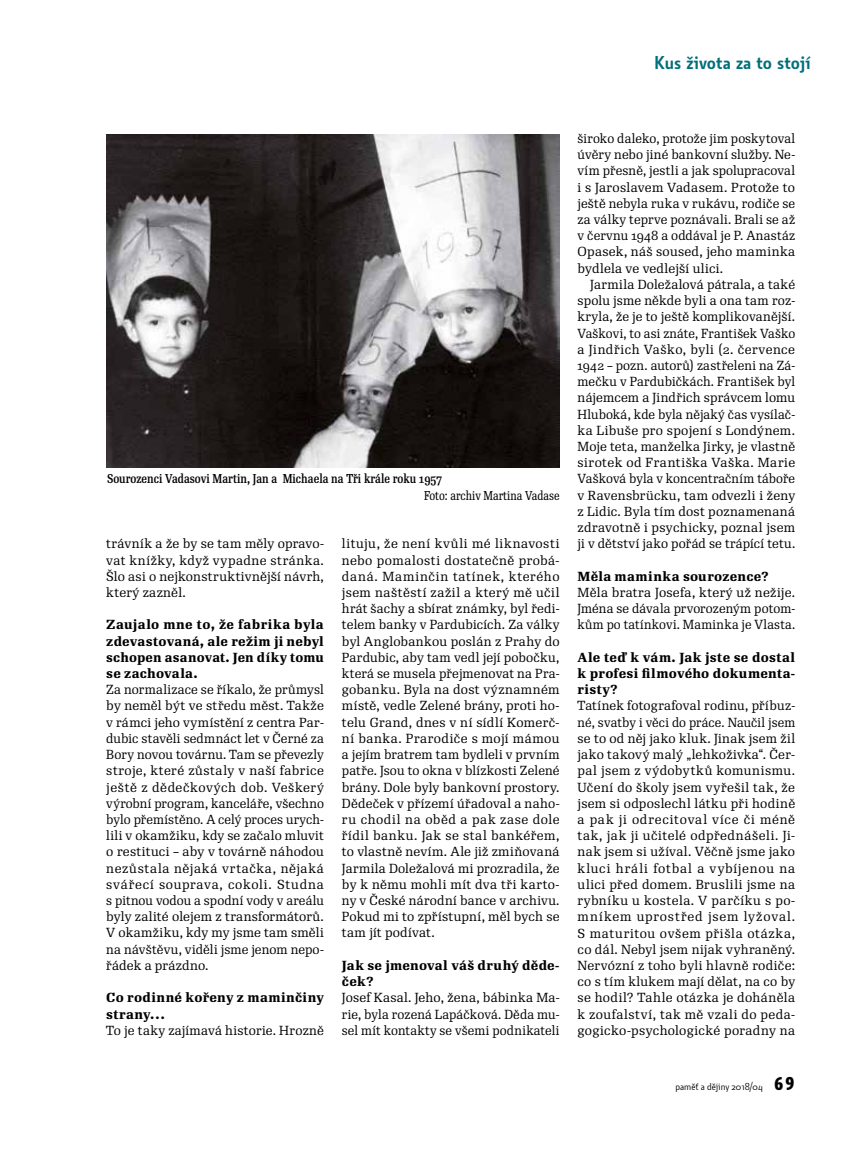
<style>
.page{position:relative;width:859px;height:1149px;background:#fff}
.page>*{position:absolute;margin:0;border:0;box-sizing:border-box;transform-origin:0 0}
.t1{font:600 18px "Botanika Std";letter-spacing:.005em;color:#006f7a}
.t2{font:12.75px/16.2px "Re Public Std";letter-spacing:.015em;color:#000;text-align:justify}
.t3{font:12.75px/16.2px "Re Public Std";letter-spacing:.015em;color:#000;text-align:justify;scale:.96 1}
.t4{font:500 12.75px/16.2px "Re Public Std";letter-spacing:.015em;color:#000;text-align:justify}
.t5{font:500 12.45px "Re Public Std Cond";color:#000}
.t6{font:12.45px "Re Public Std Cond";color:#000}
.t7{font:9.75px "Botanika Std";color:#000}
.s1{font-family:"Botanika Mono";font-weight:700;font-size:18px}
</style>
<div class="page">
<img style="left:107px;top:135px;width:453px;height:332px">
<h1 class="t1" style="left:655px;top:51px;width:157px">Kus života za to stojí</h1>
<p class="t5" style="left:107px;top:471px;width:337px">Sourozenci Vadasovi Martin, Jan a Michaela na Tři krále roku 1957</p>
<p class="t6" style="left:424px;top:487px;width:137px">Foto: archiv Martina Vadase</p>
<p class="t2" style="left:106px;top:535px;width:219px">trávník a že by se tam měly opravo&shy;vat knížky, když vypadne stránka.<br>Šlo asi o nejkonstruktivnější návrh, který zazněl.</p>
<p class="t4" style="left:106px;top:616px;width:219px">Zaujalo mne to, že fabrika byla zdevastovaná, ale režim ji nebyl schopen asanovat. Jen díky tomu se zachovala.</p>
<p class="t2" style="left:106px;top:681px;width:219px">Za normalizace se říkalo, že průmysl by neměl být ve středu měst. Takže v rámci jeho vymístění z centra Par&shy;dubic stavěli sedmnáct let v Černé za Bory novou továrnu. Tam se převezly stroje, které zůstaly v naší fabrice ještě z dědečkových dob. Veškerý výrobní program, kanceláře, všechno bylo přemístěno. A celý proces urych&shy;lili v okamžiku, kdy se začalo mluvit o restituci – aby v továrně náhodou nezůstala nějaká vrtačka, nějaká svářecí souprava, cokoli. Studna s pitnou vodou a spodní vody v areálu byly zalité olejem z transformátorů.<br>V okamžiku, kdy my jsme tam směli na návštěvu, viděli jsme jenom nepo&shy;řádek a prázdno.</p>
<p class="t4" style="left:106px;top:989px;width:219px">Co rodinné kořeny z maminčiny strany…</p>
<p class="t2" style="left:106px;top:1021px;width:219px">To je taky zajímavá historie. Hrozně</p>
<p class="t2" style="left:342px;top:535px;width:219px">lituju, že není kvůli mé liknavosti nebo pomalosti dostatečně probá&shy;daná. Maminčin tatínek, kterého jsem naštěstí zažil a který mě učil hrát šachy a sbírat známky, byl ředi&shy;telem banky v Pardubicích. Za války byl Anglobankou poslán z Prahy do Pardubic, aby tam vedl její pobočku, která se musela přejmenovat na Pra&shy;gobanku. Byla na dost významném místě, vedle Zelené brány, proti ho&shy;telu Grand, dnes v ní sídlí Komerč&shy;ní banka. Prarodiče s mojí mámou a jejím bratrem tam bydleli v prvním patře. Jsou to okna v blízkosti Zelené brány. Dole byly bankovní prostory.<br>Dědeček v přízemí úřadoval a naho&shy;ru chodil na oběd a pak zase dole řídil banku. Jak se stal bankéřem, to vlastně nevím. Ale již zmiňovaná Jarmila Doležalová mi prozradila, že by k němu mohli mít dva tři karto&shy;ny v České národní bance v archivu.<br>Pokud mi to zpřístupní, měl bych se tam jít podívat.</p>
<p class="t4" style="left:342px;top:956px;width:219px">Jak se jmenoval váš druhý děde&shy;ček?</p>
<p class="t2" style="left:342px;top:989px;width:219px">Josef Kasal. Jeho, žena, bábinka Ma&shy;rie, byla rozená Lapáčková. Děda mu&shy;sel mít kontakty se všemi podnikateli</p>
<p class="t3" style="left:578px;top:130px;width:228px">široko daleko, protože jim poskytoval úvěry nebo jiné bankovní služby. Ne&shy;vím přesně, jestli a jak spolupracoval i s Jaroslavem Vadasem. Protože to ještě nebyla ruka v rukávu, rodiče se za války teprve poznávali. Brali se až v červnu 1948 a oddával je P. Anastáz Opasek, náš soused, jeho maminka bydlela ve vedlejší ulici.</p>
<p class="t2" style="left:578px;top:276px;width:219px;text-indent:13px">Jarmila Doležalová pátrala, a také spolu jsme někde byli a ona tam roz&shy;kryla, že je to ještě komplikovanější.<br>Vaškovi, to asi znáte, František Vaško a Jindřich Vaško, byli (2. července 1942 – pozn. autorů) zastřeleni na Zá&shy;mečku v Pardubičkách. František byl nájemcem a Jindřich správcem lomu Hluboká, kde byla nějaký čas vysílač&shy;ka Libuše pro spojení s Londýnem.<br>Moje teta, manželka Jirky, je vlastně sirotek od Františka Vaška. Marie Vašková byla v koncentračním táboře v Ravensbrücku, tam odvezli i ženy z Lidic. Byla tím dost poznamenaná zdravotně i psychicky, poznal jsem ji v dětství jako pořád se trápící tetu.</p>
<p class="t4" style="left:578px;top:568px;width:193px">Měla maminka sourozence?</p>
<p class="t2" style="left:578px;top:584px;width:219px">Měla bratra Josefa, který už nežije.<br>Jména se dávala prvorozeným potom&shy;kům po tatínkovi. Maminka je Vlasta.</p>
<p class="t4" style="left:578px;top:649px;width:219px">Ale teď k vám. Jak jste se dostal k profesi filmového dokumenta&shy;risty?</p>
<p class="t2" style="left:578px;top:697px;width:219px">Tatínek fotografoval rodinu, příbuz&shy;né, svatby i věci do práce. Naučil jsem se to od něj jako kluk. Jinak jsem žil jako takový malý „lehkoživka“. Čer&shy;pal jsem z výdobytků komunismu.<br>Učení do školy jsem vyřešil tak, že jsem si odposlechl látku při hodině a pak ji odrecitoval více či méně tak, jak ji učitelé odpřednášeli. Ji&shy;nak jsem si užíval. Věčně jsme jako kluci hráli fotbal a vybíjenou na ulici před domem. Bruslili jsme na rybníku u kostela. V parčíku s po&shy;mníkem uprostřed jsem lyžoval.<br>S maturitou ovšem přišla otázka, co dál. Nebyl jsem nijak vyhraněný.<br>Nervózní z toho byli hlavně rodiče: co s tím klukem mají dělat, na co by se hodil? Tahle otázka je doháněla k zoufalství, tak mě vzali do peda&shy;gogicko-psychologické poradny na</p>
<p class="t7" style="left:675px;top:1080px;width:121px">paměť a dějiny 2018/04 <span class="s1">69</span></p>
</div>
